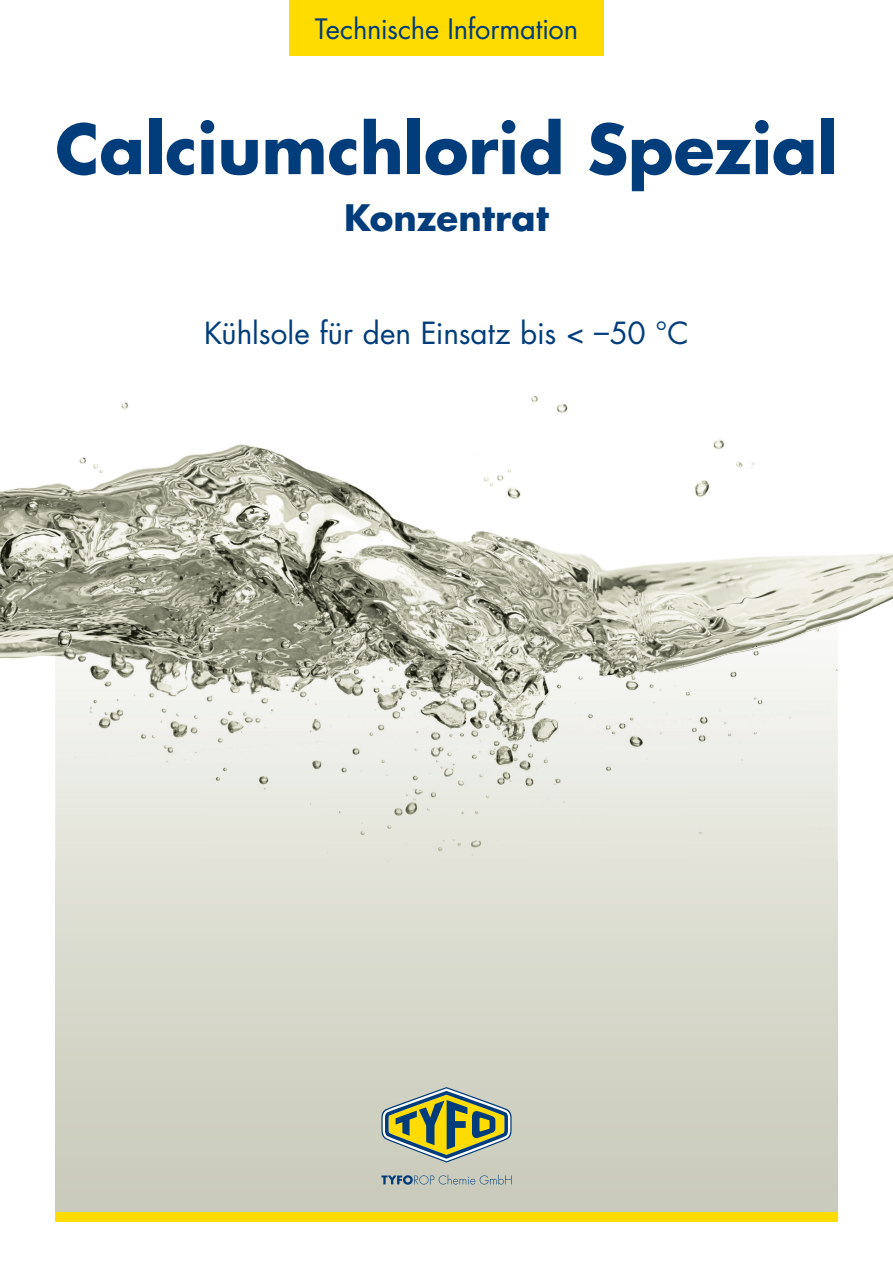
<style>
.page{position:relative;width:893px;height:1263px;background:#fff}
.page>*{position:absolute;margin:0;border:0;box-sizing:border-box;transform-origin:0 0}
.t1{font:700 66.75px "Futura Std";color:#013c7b}
.t2{font:700 35.55px "Futura Std";letter-spacing:.005em;color:#013c7b}
.t3{font:29.7px "Futura Std";letter-spacing:-.005em;color:#013c7b}
.t4{font:27.3px "Futura Std";letter-spacing:-.01em;color:#013c7b}
</style>
<div class="page">
<div style="left:55px;top:862px;width:783px;height:359px;background:linear-gradient(to bottom,#e1e2d8,#c7c9b8)"></div>
<img style="left:0;top:395px;width:806px;height:266px">
<img style="left:806px;top:553px;width:87px;height:46px">
<img style="left:446px;top:660px;width:240px;height:21px">
<img style="left:806px;top:599px;width:87px;height:263px">
<img style="left:0;top:652px;width:206px;height:210px">
<img style="left:325px;top:658px;width:121px;height:204px">
<img style="left:525px;top:654px;width:81px;height:208px">
<img style="left:686px;top:632px;width:120px;height:230px">
<img style="left:205px;top:674px;width:121px;height:188px">
<img style="left:445px;top:681px;width:81px;height:181px">
<img style="left:605px;top:666px;width:81px;height:196px">
<div style="left:55px;top:1212px;width:783px;height:9px;background:#ffdc01"></div>
<svg style="left:381px;top:1087px;width:131px;height:75px;background:#9fa878"></svg>
<svg style="left:381px;top:1175px;width:131px;height:10px"></svg>
<div style="left:289px;top:0;width:315px;height:55px;background:#ffdc01"></div>
<p class="t4" style="left:315px;top:11px;width:265px">Technische Information</p>
<h1 class="t1" style="left:55px;top:105px;width:784px">Calciumchlorid Spezial</h1>
<p class="t2" style="left:344px;top:194px;width:206px">Konzentrat</p>
<p class="t3" style="left:204px;top:314px;width:486px">Kühlsole für den Einsatz bis &lt; –50 °C</p>
</div>
